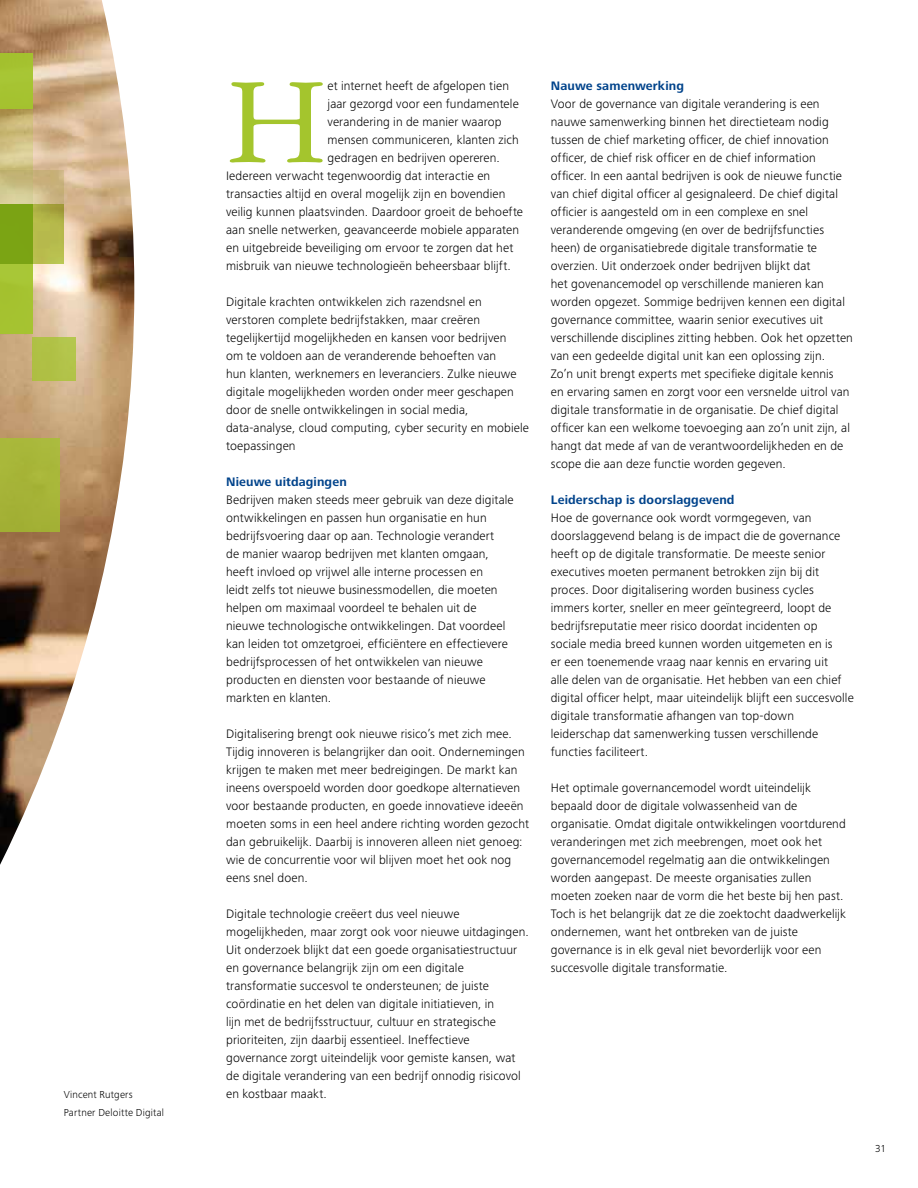
<style>
.page{position:relative;width:918px;height:1188px;background:#fff}
.page>*{position:absolute;margin:0;border:0;box-sizing:border-box;transform-origin:0 0}
.t1{font:130.35px "Garamond 3 LT Std";color:#a4c52d}
.t2{font:300 12.75px/18px "Frutiger Next Pro";letter-spacing:.01em;color:#000}
.t3{font:700 12.75px "Frutiger Next Pro";letter-spacing:.01em;color:#00438b}
.t4{font:300 10.5px/18px "Frutiger Next Pro";letter-spacing:.02em;color:#000}
</style>
<div class="page">
<img style="left:0;top:0;width:134px;height:865px">
<div style="left:0;top:53px;width:32px;height:281px;background:#a4c52d"></div>
<div style="left:0;top:438px;width:59px;height:93px;background:#a6b438"></div>
<div style="left:32px;top:338px;width:44px;height:43px;background:#b0c146"></div>
<svg style="left:0;top:203px;width:64px;height:61px;background:#97ad2f"></svg>
<img style="left:0;top:110px;width:71px;height:93px">
<p class="t4" style="left:64px;top:1086px;width:102px">Vincent Rutgers<br>Partner Deloitte Digital</p>
<h1 class="t1" style="left:226px;top:52px;width:103px">H</h1>
<p class="t2" style="left:328px;top:77px;width:183px">et internet heeft de afgelopen tien</p>
<p class="t2" style="left:328px;top:95px;width:193px">jaar gezorgd voor een fundamentele</p>
<p class="t2" style="left:328px;top:113px;width:176px">verandering in de manier waarop</p>
<p class="t2" style="left:328px;top:131px;width:193px">mensen communiceren, klanten zich</p>
<p class="t2" style="left:328px;top:149px;width:174px">gedragen en bedrijven opereren.</p>
<p class="t2" style="left:226px;top:167px;width:266px">Iedereen verwacht tegenwoordig dat interactie en</p>
<p class="t2" style="left:226px;top:185px;width:281px">transacties altijd en overal mogelijk zijn en bovendien</p>
<p class="t2" style="left:226px;top:203px;width:298px">veilig kunnen plaatsvinden. Daardoor groeit de behoefte</p>
<p class="t2" style="left:226px;top:221px;width:295px">aan snelle netwerken, geavanceerde mobiele apparaten</p>
<p class="t2" style="left:226px;top:239px;width:289px">en uitgebreide beveiliging om ervoor te zorgen dat het</p>
<p class="t2" style="left:226px;top:257px;width:286px">misbruik van nieuwe technologieën beheersbaar blijft.</p>
<p class="t2" style="left:226px;top:293px;width:304px">Digitale krachten ontwikkelen zich razendsnel en verstoren complete bedrijfstakken, maar creëren tegelijkertijd mogelijkheden en kansen voor bedrijven<br>om te voldoen aan de veranderende behoeften van<br>hun klanten, werknemers en leveranciers. Zulke nieuwe digitale mogelijkheden worden onder meer geschapen door de snelle ontwikkelingen in social media, data-analyse, cloud computing, cyber security en mobiele toepassingen</p>
<p class="t3" style="left:226px;top:475px;width:122px">Nieuwe uitdagingen</p>
<p class="t2" style="left:226px;top:491px;width:289px">Bedrijven maken steeds meer gebruik van deze digitale ontwikkelingen en passen hun organisatie en hun bedrijfsvoering daar op aan. Technologie verandert<br>de manier waarop bedrijven met klanten omgaan, heeft invloed op vrijwel alle interne processen en<br>leidt zelfs tot nieuwe businessmodellen, die moeten helpen om maximaal voordeel te behalen uit de nieuwe technologische ontwikkelingen. Dat voordeel kan leiden tot omzetgroei, efficiëntere en effectievere bedrijfsprocessen of het ontwikkelen van nieuwe producten en diensten voor bestaande of nieuwe markten en klanten.</p>
<p class="t2" style="left:226px;top:725px;width:305px">Digitalisering brengt ook nieuwe risico’s met zich mee.<br>Tijdig innoveren is belangrijker dan ooit. Ondernemingen krijgen te maken met meer bedreigingen. De markt kan ineens overspoeld worden door goedkope alternatieven voor bestaande producten, en goede innovatieve ideeën moeten soms in een heel andere richting worden gezocht dan gebruikelijk. Daarbij is innoveren alleen niet genoeg: wie de concurrentie voor wil blijven moet het ook nog eens snel doen.</p>
<p class="t2" style="left:226px;top:905px;width:304px">Digitale technologie creëert dus veel nieuwe mogelijkheden, maar zorgt ook voor nieuwe uitdagingen.<br>Uit onderzoek blijkt dat een goede organisatiestructuur en governance belangrijk zijn om een digitale transformatie succesvol te ondersteunen; de juiste coördinatie en het delen van digitale initiatieven, in<br>lijn met de bedrijfsstructuur, cultuur en strategische prioriteiten, zijn daarbij essentieel. Ineffectieve governance zorgt uiteindelijk voor gemiste kansen, wat de digitale verandering van een bedrijf onnodig risicovol en kostbaar maakt.</p>
<p class="t3" style="left:551px;top:79px;width:135px">Nauwe samenwerking</p>
<p class="t2" style="left:551px;top:95px;width:304px">Voor de governance van digitale verandering is een nauwe samenwerking binnen het directieteam nodig tussen de chief marketing officer, de chief innovation officer, de chief risk officer en de chief information officer. In een aantal bedrijven is ook de nieuwe functie van chief digital officer al gesignaleerd. De chief digital officier is aangesteld om in een complexe en snel veranderende omgeving (en over de bedrijfsfuncties heen) de organisatiebrede digitale transformatie te overzien. Uit onderzoek onder bedrijven blijkt dat<br>het govenancemodel op verschillende manieren kan worden opgezet. Sommige bedrijven kennen een digital governance committee, waarin senior executives uit verschillende disciplines zitting hebben. Ook het opzetten van een gedeelde digital unit kan een oplossing zijn.<br>Zo’n unit brengt experts met specifieke digitale kennis<br>en ervaring samen en zorgt voor een versnelde uitrol van digitale transformatie in de organisatie. De chief digital officer kan een welkome toevoeging aan zo’n unit zijn, al hangt dat mede af van de verantwoordelijkheden en de scope die aan deze functie worden gegeven.</p>
<p class="t3" style="left:551px;top:493px;width:185px">Leiderschap is doorslaggevend</p>
<p class="t2" style="left:551px;top:509px;width:305px">Hoe de governance ook wordt vormgegeven, van doorslaggevend belang is de impact die de governance heeft op de digitale transformatie. De meeste senior executives moeten permanent betrokken zijn bij dit proces. Door digitalisering worden business cycles immers korter, sneller en meer geïntegreerd, loopt de bedrijfsreputatie meer risico doordat incidenten op sociale media breed kunnen worden uitgemeten en is<br>er een toenemende vraag naar kennis en ervaring uit<br>alle delen van de organisatie. Het hebben van een chief digital officer helpt, maar uiteindelijk blijft een succesvolle digitale transformatie afhangen van top-down leiderschap dat samenwerking tussen verschillende functies faciliteert.</p>
<p class="t2" style="left:551px;top:779px;width:297px">Het optimale governancemodel wordt uiteindelijk bepaald door de digitale volwassenheid van de organisatie. Omdat digitale ontwikkelingen voortdurend veranderingen met zich meebrengen, moet ook het governancemodel regelmatig aan die ontwikkelingen worden aangepast. De meeste organisaties zullen moeten zoeken naar de vorm die het beste bij hen past.<br>Toch is het belangrijk dat ze die zoektocht daadwerkelijk ondernemen, want het ontbreken van de juiste governance is in elk geval niet bevorderlijk voor een succesvolle digitale transformatie.</p>
<p class="t4" style="left:875px;top:1140px;width:12px">31</p>
</div>
